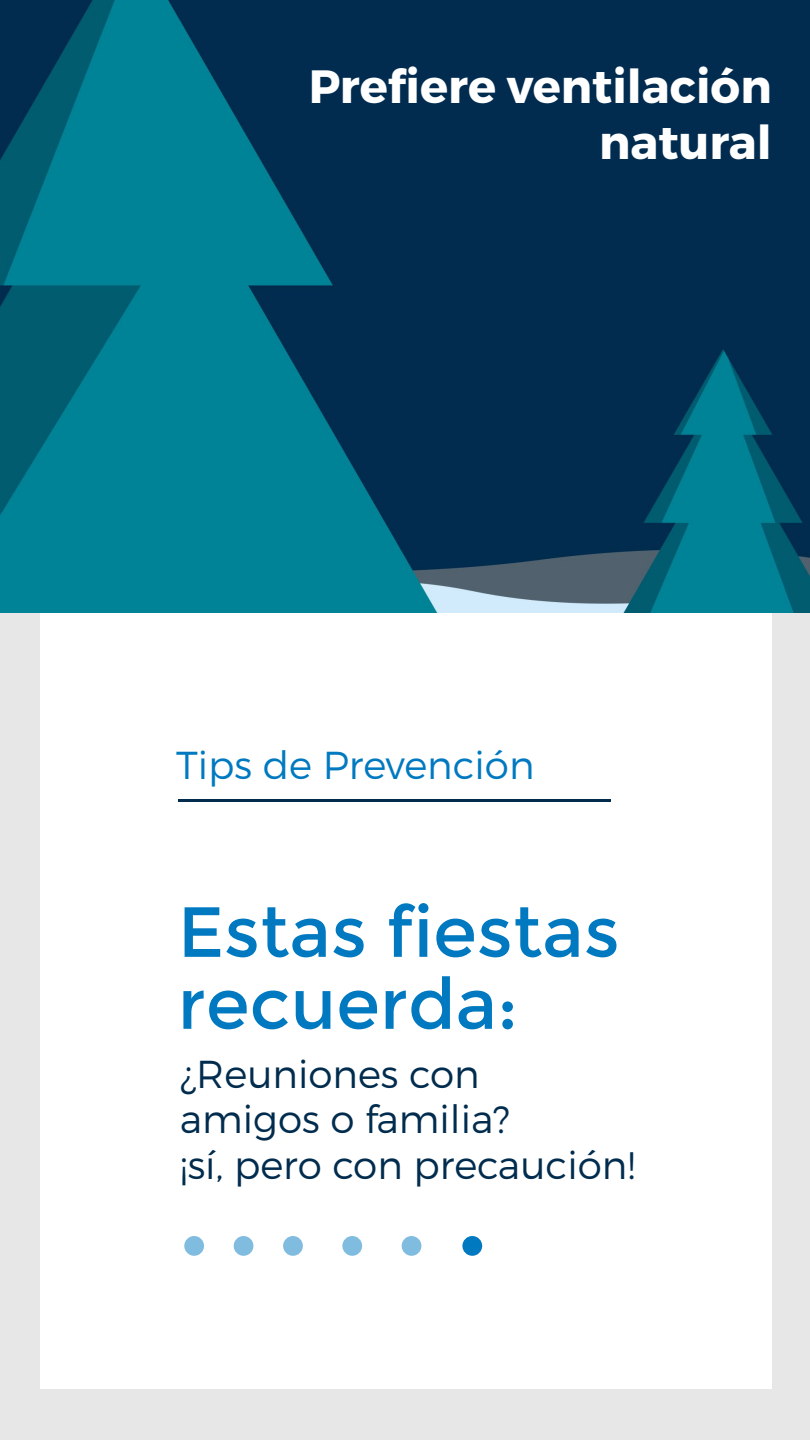
<style>
.page{position:relative;width:810px;height:1440px;background:#e7e7e7}
.page>*{position:absolute;margin:0;border:0;box-sizing:border-box;transform-origin:0 0}
.t1{font:70.88px/72px "Montserrat";color:#0179c0}
.t2{font:700 46.65px/55.9px "Montserrat";color:#fff;text-align:right}
.t3{font:300 38.92px/45.5px "Montserrat";color:#012c4e}
.t4{font:300 38.92px "Montserrat";color:#0179c0}
</style>
<div class="page">
<div style="left:40px;top:613px;width:732px;height:776px;background:#fff"></div>
<hr style="left:178px;top:799px;width:433px;height:3px;background:#012c4e">
<svg style="left:184px;top:1236px;width:20px;height:20px"></svg>
<div style="left:234px;top:1236px;width:19px;height:20px;background:#80bcdf;border-radius:50%"></div>
<div style="left:283px;top:1236px;width:20px;height:20px;background:#80bcdf;border-radius:50%"></div>
<div style="left:342px;top:1236px;width:20px;height:20px;background:#80bcdf;border-radius:50%"></div>
<div style="left:402px;top:1236px;width:19px;height:20px;background:#80bcdf;border-radius:50%"></div>
<div style="left:462px;top:1236px;width:20px;height:20px;background:#0179c0;border-radius:50%"></div>
<img style="left:0;top:0;width:810px;height:613px">
<p class="t2" style="left:308px;top:59px;width:465px">Prefiere ventilación natural</p>
<p class="t4" style="left:176px;top:742px;width:360px">Tips de Prevención</p>
<h1 class="t1" style="left:178px;top:896px;width:444px">Estas fiestas recuerda:</h1>
<p class="t3" style="left:180px;top:1051px;width:457px">¿Reuniones con<br>amigos o familia?<br>¡sí, pero con precaución!</p>
</div>
